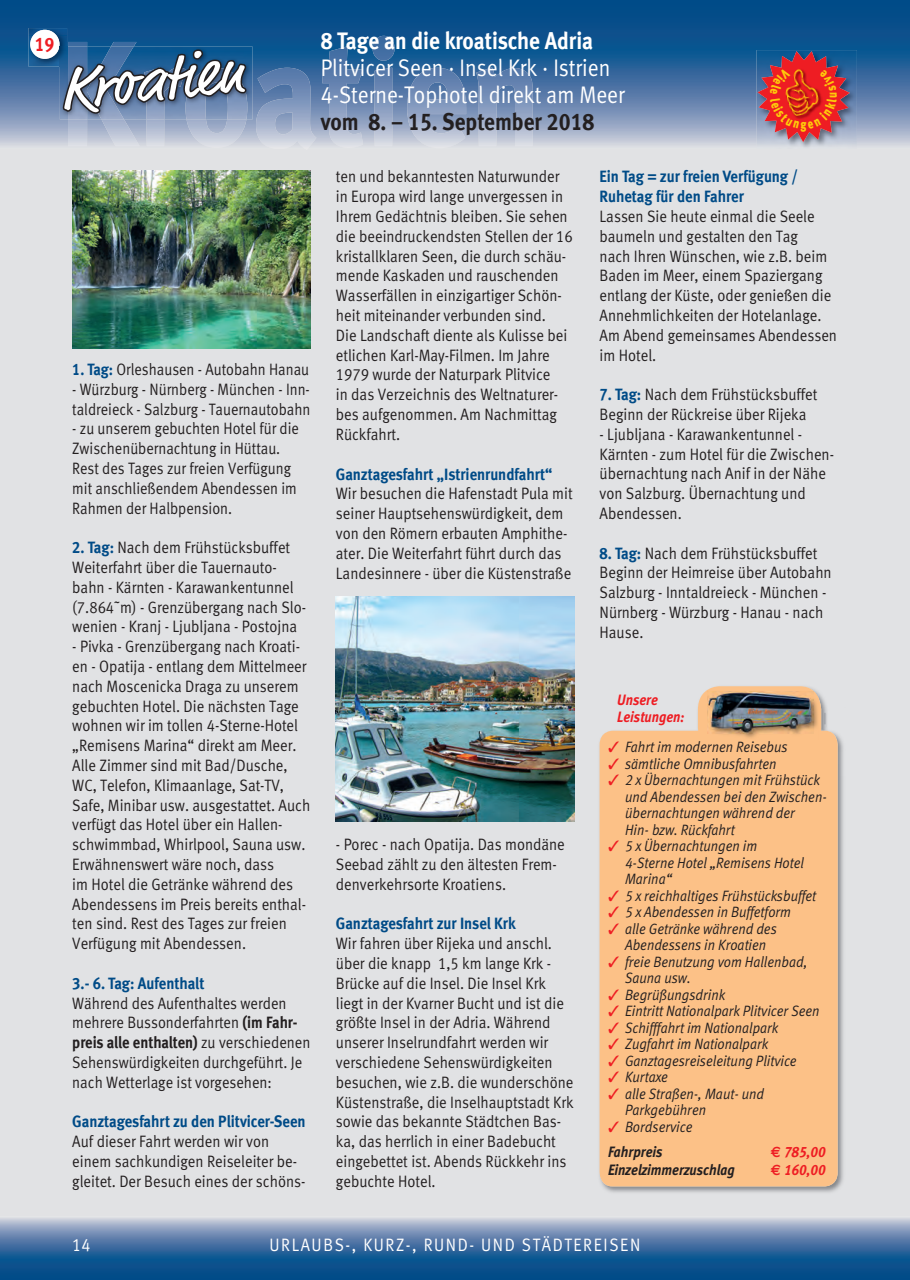
<style>
.page{position:relative;width:910px;height:1280px;background:#e1e2e4}
.page>*{position:absolute;margin:0;border:0;box-sizing:border-box;transform-origin:0 0}
.t1{font:63px "Market OT";color:#fff}
.t2{font:24px/27px "Meta Normal LF";color:#fff;scale:.89 1}
.t3{font:24px "Meta Bold LF";color:#fff;scale:.89 1}
.t4{font:24px "Meta Bold LF";color:#231f20;scale:.89 1}
.t5{font:19.5px "Meta Bold LF";color:#ee1d23;scale:.9 1}
.t6{font:18px "Meta Normal LF";letter-spacing:.1em;color:#fff;scale:.9 1}
.t7{font:16.5px/19.8px "Meta Normal LF";color:#231f20;scale:.9 1}
.t8{font:16.5px/19.8px "Meta Normal LF";color:#231f20;scale:.88 1}
.t9{font:16.5px/19.8px "Meta Bold LF";color:#004b87;scale:.9 1}
.t10{font:16.5px/19.8px "Meta Normal LF";color:#231f20;scale:.89 1}
.t11{font:16.5px "Meta Bold LF";letter-spacing:-.005em;color:#231f20;scale:.89 1}
.t12{font:italic 15px/16.5px "Meta Normal LF";color:#231f20;scale:.9 1}
.t13{font:italic 15px/16.5px "Meta Bold LF";color:#ee1d23;scale:.9 1}
.t14{font:italic 15px "Meta Bold LF";color:#231f20;scale:.9 1}
.s1{font-family:"Meta Bold LF";color:#004b87}
.s2{font-family:"Meta Bold LF"}
.s3{font-family:"Meta Normal LF"}
.s4{color:#ee1d23}
.s5{font-family:"Euro Sans";font-weight:700;font-style:normal}
</style>
<div class="page">
<svg style="left:0;top:1218px;width:910px;height:62px;background:#4574a3"></svg>
<svg style="left:0;top:0;width:910px;height:145px;background:#34699c"></svg>
<svg style="left:68px;top:36px;width:465px;height:109px;background:#6689b2"></svg>
<img style="left:29px;top:28px;width:32px;height:39px">
<div style="left:30px;top:30px;width:30px;height:29px;background:#fff;border-radius:50%"></div>
<img style="left:60px;top:47px;width:192px;height:73px">
<img style="left:60px;top:46px;width:1px;height:21px">
<svg style="left:61px;top:5px;width:187px;height:134px;background:#3f658d"></svg>
<img style="left:756px;top:50px;width:101px;height:97px">
<img style="left:599px;top:735px;width:244px;height:458px">
<div style="left:600px;top:686px;width:238px;height:500px;background:#fcc187"></div>
<img style="left:707px;top:691px;width:112px;height:48px">
<img style="left:707px;top:692px;width:106px;height:41px">
<img style="left:72px;top:170px;width:238px;height:179px">
<img style="left:336px;top:596px;width:238px;height:226px">
<svg style="left:757px;top:51px;width:93px;height:91px;background:#b24652"></svg>
<p class="t5" style="left:35px;top:32px;width:23px">19</p>
<h1 class="t1" style="left:56px;top:52px;width:186px;rotate:-6deg">Kroatien</h1>
<h2 class="t3" style="left:321px;top:27px;width:307px">8 Tage an die kroatische Adria</h2>
<h2 class="t2" style="left:321px;top:54px;width:343px">Plitvicer Seen · Insel Krk · Istrien<br>4-Sterne-Tophotel direkt am Meer</h2>
<h2 class="t4" style="left:321px;top:108px;width:309px">vom 8. – 15. September 2018</h2>
<p class="t8" style="left:72px;top:359px;width:271px"><span class="s1">1. Tag:</span> Orleshausen - Autobahn Hanau</p>
<p class="t8" style="left:72px;top:379px;width:272px">- Würzburg - Nürnberg - München - Inn&shy;taldreieck - Salzburg - Tauern autobahn</p>
<p class="t8" style="left:72px;top:418px;width:259px">- zu unserem gebuchten Hotel für die<br>Zwischenübernachtung in Hüttau.<br>Rest des Tages zur freien Verfügung mit anschließendem Abendessen im<br>Rahmen der Halbpension.</p>
<p class="t7" style="left:72px;top:537px;width:261px"><span class="s1">2. Tag:</span> Nach dem Frühstücksbuffet Weiterfahrt über die Tauernauto&shy;bahn - Kärnten - Karawankentunnel (7.864˜m) - Grenzübergang nach Slo&shy;wenien - Kranj - Ljubljana - Postojna</p>
<p class="t7" style="left:72px;top:636px;width:266px">- Pivka - Grenzübergang nach Kroati&shy;en - Opatija - entlang dem Mittelmeer nach Moscenicka Draga zu unserem gebuchten Hotel. Die nächsten Tage wohnen wir im tollen 4-Sterne-Hotel „Remisens Marina“ direkt am Meer.<br>Alle Zimmer sind mit Bad/Dusche, WC, Telefon, Klimaanlage, Sat-TV, Safe, Minibar usw. ausgestattet. Auch verfügt das Hotel über ein Hallen&shy;schwimmbad, Whirlpool, Sauna usw.<br>Erwähnenswert wäre noch, dass<br>im Hotel die Getränke während des Abendessens im Preis bereits enthal&shy;ten sind. Rest des Tages zur freien Verfügung mit Abendessen.</p>
<p class="t9" style="left:72px;top:973px;width:148px">3.- 6. Tag: Aufenthalt</p>
<p class="t10" style="left:72px;top:993px;width:255px">Während des Aufenthaltes werden mehrere Bussonderfahrten <span class="s2">(im Fahr-</span></p>
<p class="t11" style="left:72px;top:1033px;width:269px">preis alle enthalten) <span class="s3">zu verschiedenen</span></p>
<p class="t10" style="left:72px;top:1052px;width:260px">Sehenswürdigkeiten durchgeführt. Je nach Wetterlage ist vorgesehen:</p>
<p class="t9" style="left:72px;top:1111px;width:261px">Ganztagesfahrt zu den Plitvicer-Seen</p>
<p class="t7" style="left:72px;top:1131px;width:261px">Auf dieser Fahrt werden wir von einem sachkundigen Reiseleiter be&shy;gleitet. Der Besuch eines der schöns-</p>
<p class="t7" style="left:336px;top:167px;width:265px">ten und bekanntesten Naturwunder in Europa wird lange unvergessen in Ihrem Gedächtnis bleiben. Sie sehen die beeindruckendsten Stellen der 16 kristallklaren Seen, die durch schäu&shy;mende Kaskaden und rauschenden Wasserfällen in einzigartiger Schön&shy;heit miteinander verbunden sind.<br>Die Landschaft diente als Kulisse bei etlichen Karl-May-Filmen. Im Jahre 1979 wurde der Naturpark Plitvice<br>in das Verzeichnis des Weltnaturer&shy;bes aufgenommen. Am Nachmittag Rückfahrt.</p>
<p class="t9" style="left:336px;top:464px;width:242px">Ganztagesfahrt „Istrienrundfahrt“</p>
<p class="t7" style="left:336px;top:483px;width:265px">Wir besuchen die Hafenstadt Pula mit seiner Hauptsehenswürdigkeit, dem von den Römern erbauten Amphithe&shy;ater. Die Weiterfahrt führt durch das Landesinnere - über die Küstenstraße</p>
<p class="t7" style="left:336px;top:834px;width:256px">- Porec - nach Opatija. Das mondäne<br>Seebad zählt zu den ältesten Frem&shy;denverkehrsorte Kroatiens.</p>
<p class="t9" style="left:336px;top:913px;width:201px">Ganztagesfahrt zur Insel Krk</p>
<p class="t7" style="left:336px;top:933px;width:266px">Wir fahren über Rijeka und anschl. über die knapp 1,5 km lange Krk - Brücke auf die Insel. Die Insel Krk liegt in der Kvarner Bucht und ist die größte Insel in der Adria. Während unserer Inselrundfahrt werden wir verschiedene Sehenswürdigkeiten besuchen, wie z.B. die wunderschöne Küstenstraße, die Inselhauptstadt Krk sowie das bekannte Städtchen Bas&shy;ka, das herrlich in einer Badebucht eingebettet ist. Abends Rückkehr ins gebuchte Hotel.</p>
<p class="t9" style="left:600px;top:167px;width:222px">Ein Tag = zur freien Verfügung /<br>Ruhetag für den Fahrer</p>
<p class="t7" style="left:600px;top:206px;width:265px">Lassen Sie heute einmal die Seele baumeln und gestalten den Tag<br>nach Ihren Wünschen, wie z.B. beim<br>Baden im Meer, einem Spaziergang entlang der Küste, oder genießen die<br>Annehmlichkeiten der Hotelanlage.<br>Am Abend gemeinsames Abendessen im Hotel.</p>
<p class="t7" style="left:600px;top:384px;width:244px"><span class="s1">7. Tag:</span> Nach dem Frühstücksbuffet<br>Beginn der Rückreise über Rijeka</p>
<p class="t7" style="left:600px;top:424px;width:262px">- Ljubljana - Karawankentunnel -<br>Kärnten - zum Hotel für die Zwischen&shy;übernachtung nach Anif in der Nähe von Salzburg. Übernachtung und<br>Abendessen.</p>
<p class="t7" style="left:600px;top:543px;width:259px"><span class="s1">8. Tag:</span> Nach dem Frühstücksbuffet<br>Beginn der Heimreise über Autobahn<br>Salzburg - Inntaldreieck - München -<br>Nürnberg - Würzburg - Hanau - nach<br>Hause.</p>
<p class="t13" style="left:617px;top:691px;width:76px">Unsere<br>Leistungen:</p>
<p class="t12" style="left:608px;top:739px;width:201px"><span class="s4">✓</span> Fahrt im modernen Reisebus</p>
<p class="t12" style="left:608px;top:755px;width:189px"><span class="s4">✓</span> sämtliche Omnibusfahrten</p>
<p class="t12" style="left:625px;top:772px;width:226px;text-indent:-17px"><span class="s4">✓</span> 2 x Übernachtungen mit Frühstück und Abendessen bei den Zwischen&shy;übernachtungen während der<br>Hin- bzw. Rückfahrt</p>
<p class="t12" style="left:625px;top:838px;width:200px;text-indent:-17px"><span class="s4">✓</span> 5 x Übernachtungen im<br>4-Sterne Hotel „Remisens Hotel<br>Marina“</p>
<p class="t12" style="left:608px;top:887px;width:233px"><span class="s4">✓</span> 5 x reichhaltiges Frühstücksbuffet</p>
<p class="t12" style="left:608px;top:904px;width:205px"><span class="s4">✓</span> 5 x Abendessen in Buffetform</p>
<p class="t12" style="left:608px;top:920px;width:189px;text-align:center"><span class="s4">✓</span> alle Getränke während des<br>Abendessens in Kroatien</p>
<p class="t12" style="left:625px;top:953px;width:204px;text-indent:-17px"><span class="s4">✓</span> freie Benutzung vom Hallenbad,<br>Sauna usw.</p>
<p class="t12" style="left:608px;top:986px;width:131px"><span class="s4">✓</span> Begrüßungsdrink</p>
<p class="t12" style="left:608px;top:1003px;width:237px"><span class="s4">✓</span> Eintritt Nationalpark Plitvicer Seen</p>
<p class="t12" style="left:608px;top:1019px;width:190px"><span class="s4">✓</span> Schifffahrt im Nationalpark</p>
<p class="t12" style="left:608px;top:1036px;width:179px"><span class="s4">✓</span> Zugfahrt im Nationalpark</p>
<p class="t12" style="left:608px;top:1052px;width:211px"><span class="s4">✓</span> Ganztagesreiseleitung Plitvice</p>
<p class="t12" style="left:608px;top:1069px;width:68px"><span class="s4">✓</span> Kurtaxe</p>
<p class="t12" style="left:625px;top:1085px;width:156px;text-indent:-17px"><span class="s4">✓</span> alle Straßen-, Maut- und<br>Parkgebühren</p>
<p class="t12" style="left:608px;top:1118px;width:95px"><span class="s4">✓</span> Bordservice</p>
<p class="t14" style="left:608px;top:1143px;width:62px">Fahrpreis</p>
<p class="t13" style="left:771px;top:1144px;width:62px"><span class="s5">€</span> 785,00</p>
<p class="t14" style="left:608px;top:1161px;width:142px">Einzelzimmerzuschlag</p>
<p class="t13" style="left:771px;top:1162px;width:62px"><span class="s5">€</span> 160,00</p>
<p class="t6" style="left:72px;top:1234px;width:22px">14</p>
<p class="t6" style="left:270px;top:1234px;width:414px">URLAUBS-, KURZ-, RUND- UND STÄDTEREISEN</p>
</div>
